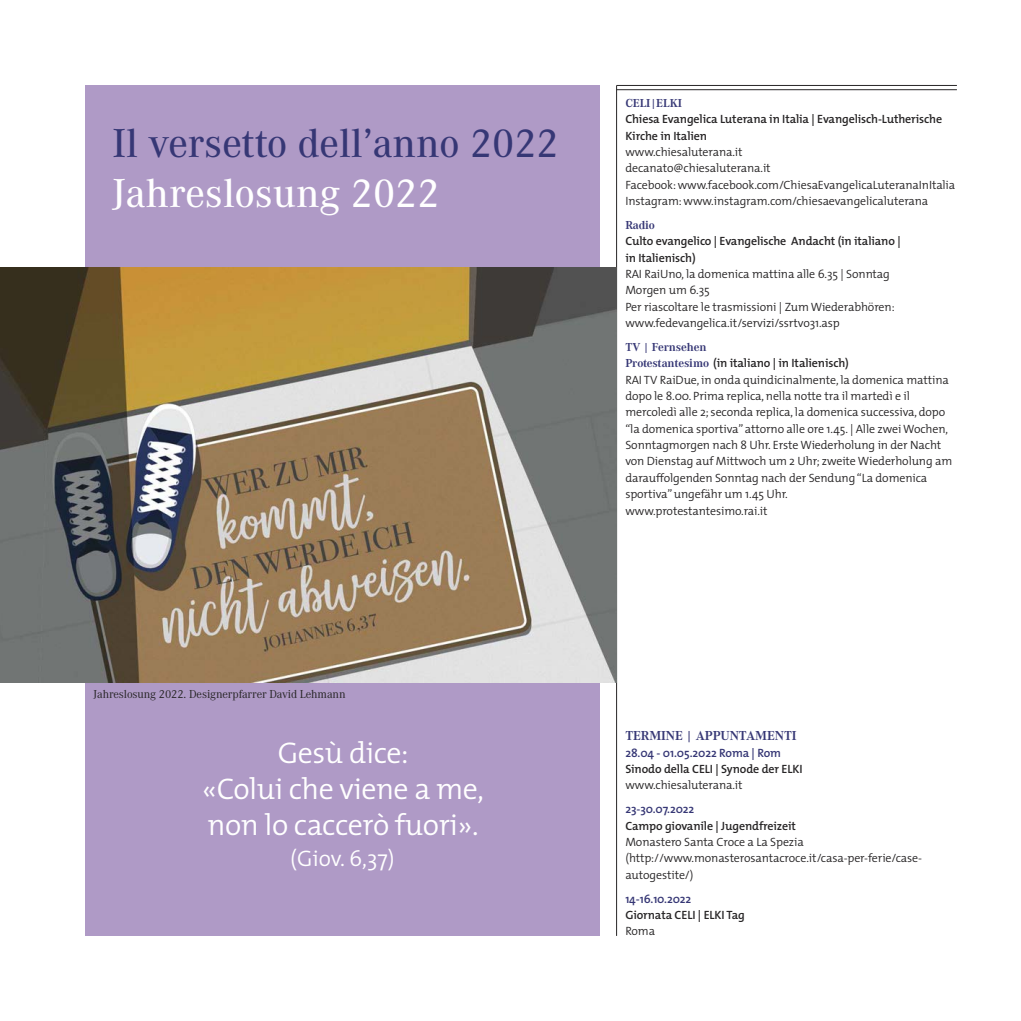
<style>
.page{position:relative;width:1021px;height:1021px;background:#fff}
.page>*{position:absolute;margin:0;border:0;box-sizing:border-box;transform-origin:0 0}
.t1{font:500 42px "Corporate A";color:#363775}
.t2{font:500 42px "Corporate A";color:#fff}
.t3{font:300 30px/36px "The Mix";letter-spacing:-.015em;color:#fff;text-align:center}
.t4{font:300 22.5px "The Mix";color:#fff}
.t5{font:700 13.5px "Corporate A";letter-spacing:-.01em;color:#363775}
.t6{font:300 12px/16.4px "The Mix";letter-spacing:-.01em;color:#272526}
.t7{font:600 12px/16.4px "The Mix";letter-spacing:-.01em;color:#272526}
.t8{font:600 12px "The Mix";letter-spacing:-.01em;color:#363775}
.t9{font:12px "Corporate A";letter-spacing:-.01em;color:#272526}
.t10{font:700 12px "Corporate A";letter-spacing:-.01em;color:#363775}
.s1{font-family:"Corporate A";font-weight:700;color:#363775}
.s2{font-weight:600}
</style>
<div class="page">
<div style="left:85px;top:85px;width:515px;height:850px;background:#af9ac6"></div>
<hr style="left:616px;top:85px;width:1px;height:850px;background:#272526">
<hr style="left:616px;top:85px;width:340px;height:1px;background:#272526">
<hr style="left:616px;top:89px;width:340px;height:1px;background:#272526">
<img style="left:0;top:267px;width:616px;height:415px">
<h1 class="t1" style="left:112px;top:128px;width:448px">Il versetto dell’anno 2022</h1>
<h1 class="t2" style="left:112px;top:179px;width:328px">Jahreslosung 2022</h1>
<p class="t9" style="left:94px;top:689px;width:253px">Jahreslosung 2022. Designerpfarrer David Lehmann</p>
<h2 class="t3" style="left:202px;top:738px;width:283px">Gesù dice:<br>«Colui che viene a me, non lo caccerò fuori».</h2>
<h3 class="t4" style="left:290px;top:849px;width:106px">(Giov. 6,37)</h3>
<p class="t10" style="left:625px;top:99px;width:58px">CELI|ELKI</p>
<p class="t7" style="left:625px;top:112px;width:318px">Chiesa Evangelica Luterana in Italia | Evangelisch-Lutherische<br>Kirche in Italien</p>
<p class="t6" style="left:625px;top:145px;width:331px">www.chiesaluterana.it<br>decanato@chiesaluterana.it<br>Facebook: www.facebook.com/ChiesaEvangelicaLuteranaInItalia Instagram: www.instagram.com/chiesaevangelicaluterana</p>
<p class="t10" style="left:625px;top:221px;width:31px">Radio</p>
<p class="t7" style="left:625px;top:234px;width:277px">Culto evangelico | Evangelische Andacht (in italiano | in Italienisch)</p>
<p class="t6" style="left:625px;top:267px;width:271px">RAI RaiUno, la domenica mattina alle 6.35 | Sonntag Morgen um 6.35<br>Per riascoltare le trasmissioni | Zum Wiederabhören: www.fedevangelica.it/servizi/ssrtvo31.asp</p>
<p class="t10" style="left:625px;top:343px;width:83px">TV | Fernsehen</p>
<p class="t6" style="left:625px;top:356px;width:328px"><span class="s1">Protestantesimo</span> <span class="s2">(in italiano | in Italienisch)<br></span>RAI TV RaiDue, in onda quindicinalmente, la domenica mattina dopo le 8.00. Prima replica, nella notte tra il martedì e il mercoledì alle 2; seconda replica, la domenica successiva, dopo “la domenica sportiva” attorno alle ore 1.45. | Alle zwei Wochen, Sonntagmorgen nach 8 Uhr. Erste Wiederholung in der Nacht von Dienstag auf Mittwoch um 2 Uhr; zweite Wiederholung am darauffolgenden Sonntag nach der Sendung “La domenica sportiva” ungefähr um 1.45 Uhr.<br>www.protestantesimo.rai.it</p>
<p class="t5" style="left:625px;top:731px;width:173px">TERMINE | APPUNTAMENTI</p>
<p class="t8" style="left:625px;top:747px;width:157px">28.04 - 01.05.2022 Roma | Rom</p>
<p class="t7" style="left:625px;top:762px;width:179px">Sinodo della CELI | Synode der ELKI</p>
<p class="t6" style="left:625px;top:778px;width:119px">www.chiesaluterana.it</p>
<p class="t8" style="left:625px;top:804px;width:71px">23-30.07.2022</p>
<p class="t7" style="left:625px;top:818px;width:172px">Campo giovanile | Jugendfreizeit</p>
<p class="t6" style="left:625px;top:834px;width:298px">Monastero Santa Croce a La Spezia (http://www.monasterosantacroce.it/casa-per-ferie/case&shy;autogestite/)</p>
<p class="t8" style="left:625px;top:893px;width:67px">14-16.10.2022</p>
<p class="t7" style="left:625px;top:907px;width:121px">Giornata CELI | ELKI Tag</p>
<p class="t6" style="left:625px;top:924px;width:31px">Roma</p>
</div>
